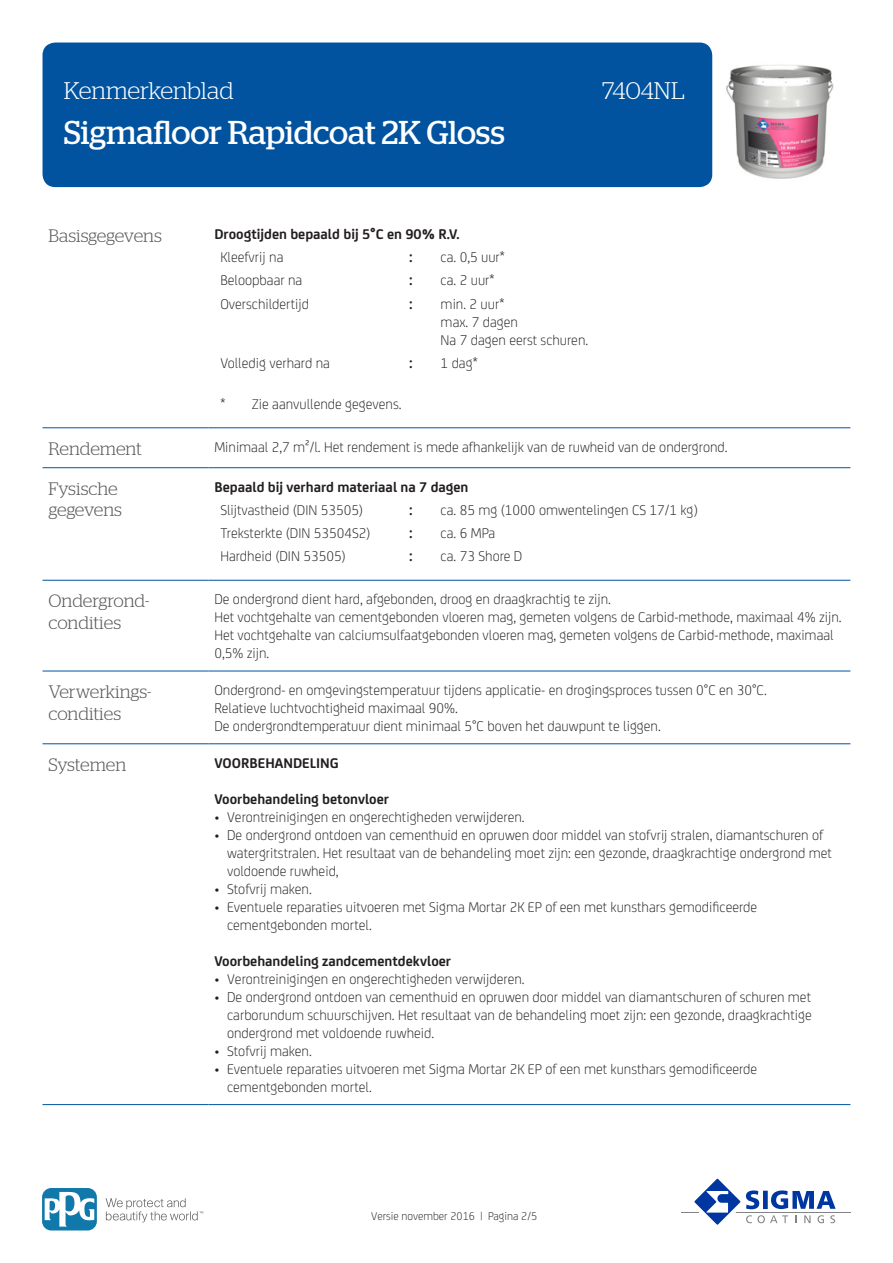
<style>
.page{position:relative;width:893px;height:1263px;background:#fff}
.page>*{position:absolute;margin:0;border:0;box-sizing:border-box;transform-origin:0 0}
.t1{font:33px "Stag";letter-spacing:-.005em;color:#fff}
.t2{font:300 24px "Stag";color:#fff}
.KOP{font:300 18px/21.6px "Stag";letter-spacing:-.005em;color:#57585a}
.BODY{font:300 15px/18px "FS Joey";color:#231f20}
.BODY-2{font:700 15px "FS Joey";color:#231f20}
.t3{font:300 12px "FS Joey";color:#231f20}
</style>
<div class="page">
<div style="left:43px;top:43px;width:669px;height:144px;background:#0153a0;border-radius:13px"></div>
<hr style="left:681px;top:1211px;width:169px;height:1px;background:#808285">
<svg style="left:689px;top:1178px;width:147px;height:47px"></svg>
<svg style="left:106px;top:1198px;width:97px;height:24px"></svg>
<svg style="left:43px;top:1188px;width:54px;height:42px"></svg>
<svg style="left:45px;top:1191px;width:49px;height:35px"></svg>
<hr style="left:43px;top:427px;width:165px;height:1px;background:#0153a0">
<hr style="left:208px;top:427px;width:642px;height:1px;background:#0153a0">
<hr style="left:43px;top:467px;width:165px;height:1px;background:#0153a0">
<hr style="left:208px;top:467px;width:642px;height:1px;background:#0153a0">
<hr style="left:43px;top:580px;width:165px;height:1px;background:#0153a0">
<hr style="left:208px;top:580px;width:642px;height:1px;background:#0153a0">
<hr style="left:43px;top:671px;width:165px;height:1px;background:#0153a0">
<hr style="left:208px;top:671px;width:642px;height:1px;background:#0153a0">
<hr style="left:43px;top:743px;width:165px;height:1px;background:#0153a0">
<hr style="left:208px;top:743px;width:642px;height:1px;background:#0153a0">
<hr style="left:43px;top:1104px;width:165px;height:1px;background:#0153a0">
<hr style="left:208px;top:1104px;width:642px;height:1px;background:#0153a0">
<img style="left:726px;top:65px;width:108px;height:114px">
<h2 class="t2" style="left:64px;top:77px;width:171px">Kenmerkenblad</h2>
<h2 class="t2" style="left:602px;top:77px;width:84px">7404NL</h2>
<h1 class="t1" style="left:64px;top:114px;width:443px">Sigmafloor Rapidcoat 2K Gloss</h1>
<p class="KOP" style="left:49px;top:225px;width:115px">Basisgegevens</p>
<p class="BODY-2" style="left:214px;top:223px;width:247px">Droogtijden bepaald bij 5°C en 90% R.V.</p>
<p class="BODY" style="left:220px;top:247px;width:65px">Kleefvrij na</p>
<p class="BODY-2" style="left:409px;top:246px;width:5px">:</p>
<p class="BODY" style="left:441px;top:247px;width:66px">ca. 0,5 uur*</p>
<p class="BODY" style="left:220px;top:270px;width:84px">Beloopbaar na</p>
<p class="BODY-2" style="left:409px;top:269px;width:5px">:</p>
<p class="BODY" style="left:441px;top:270px;width:55px">ca. 2 uur*</p>
<p class="BODY" style="left:220px;top:294px;width:90px">Overschildertijd</p>
<p class="BODY-2" style="left:409px;top:292px;width:5px">:</p>
<p class="BODY" style="left:441px;top:294px;width:149px">min. 2 uur*<br>max. 7 dagen<br>Na 7 dagen eerst schuren.</p>
<p class="BODY" style="left:220px;top:353px;width:111px">Volledig verhard na</p>
<p class="BODY-2" style="left:409px;top:352px;width:5px">:</p>
<p class="BODY" style="left:441px;top:353px;width:39px">1 dag*</p>
<p class="BODY" style="left:220px;top:394px;width:6px">*</p>
<p class="BODY" style="left:252px;top:394px;width:151px">Zie aanvullende gegevens.</p>
<p class="KOP" style="left:49px;top:438px;width:95px">Rendement</p>
<p class="BODY" style="left:214px;top:437px;width:515px">Minimaal 2,7 m²/l. Het rendement is mede afhankelijk van de ruwheid van de ondergrond.</p>
<p class="KOP" style="left:49px;top:477px;width:75px">Fysische gegevens</p>
<p class="BODY-2" style="left:214px;top:475px;width:256px">Bepaald bij verhard materiaal na 7 dagen</p>
<p class="BODY" style="left:220px;top:500px;width:144px">Slijtvastheid (DIN 53505)</p>
<p class="BODY-2" style="left:409px;top:499px;width:5px">:</p>
<p class="BODY" style="left:441px;top:500px;width:259px">ca. 85 mg (1000 omwentelingen CS 17/1 kg)</p>
<p class="BODY" style="left:220px;top:523px;width:152px">Treksterkte (DIN 53504S2)</p>
<p class="BODY-2" style="left:409px;top:522px;width:5px">:</p>
<p class="BODY" style="left:441px;top:523px;width:56px">ca. 6 MPa</p>
<p class="BODY" style="left:220px;top:547px;width:127px">Hardheid (DIN 53505)</p>
<p class="BODY-2" style="left:409px;top:545px;width:5px">:</p>
<p class="BODY" style="left:441px;top:547px;width:83px">ca. 73 Shore D</p>
<p class="KOP" style="left:49px;top:590px;width:102px">Ondergrond&shy;condities</p>
<p class="BODY" style="left:214px;top:589px;width:629px">De ondergrond dient hard, afgebonden, droog en draagkrachtig te zijn.<br>Het vochtgehalte van cementgebonden vloeren mag, gemeten volgens de Carbid-methode, maximaal 4% zijn.<br>Het vochtgehalte van calciumsulfaatgebonden vloeren mag, gemeten volgens de Carbid-methode, maximaal 0,5% zijn.</p>
<p class="KOP" style="left:49px;top:681px;width:104px">Verwerkings&shy;condities</p>
<p class="BODY" style="left:214px;top:680px;width:554px">Ondergrond- en omgevingstemperatuur tijdens applicatie- en drogingsproces tussen 0°C en 30°C.<br>Relatieve luchtvochtigheid maximaal 90%.<br>De ondergrondtemperatuur dient minimaal 5°C boven het dauwpunt te liggen.</p>
<p class="KOP" style="left:49px;top:754px;width:79px">Systemen</p>
<p class="BODY-2" style="left:214px;top:751px;width:126px">VOORBEHANDELING</p>
<p class="BODY-2" style="left:214px;top:787px;width:176px">Voorbehandeling betonvloer</p>
<p class="BODY" style="left:214px;top:807px;width:312px">• Verontreinigingen en ongerechtigheden verwijderen.</p>
<p class="BODY" style="left:227px;top:825px;width:606px;text-indent:-13px">• De ondergrond ontdoen van cementhuid en opruwen door middel van stofvrij stralen, diamantschuren of watergritstralen. Het resultaat van de behandeling moet zijn: een gezonde, draagkrachtige ondergrond met voldoende ruwheid,</p>
<p class="BODY" style="left:214px;top:879px;width:99px">• Stofvrij maken.</p>
<p class="BODY" style="left:227px;top:897px;width:532px;text-indent:-13px">• Eventuele reparaties uitvoeren met Sigma Mortar 2K EP of een met kunsthars gemodificeerde cementgebonden mortel.</p>
<p class="BODY-2" style="left:214px;top:949px;width:238px">Voorbehandeling zandcementdekvloer</p>
<p class="BODY" style="left:214px;top:969px;width:312px">• Verontreinigingen en ongerechtigheden verwijderen.</p>
<p class="BODY" style="left:227px;top:987px;width:586px;text-align:justify;text-indent:-13px">• De ondergrond ontdoen van cementhuid en opruwen door middel van diamantschuren of schuren met carborundum schuurschijven. Het resultaat van de behandeling moet zijn: een gezonde, draagkrachtige ondergrond met voldoende ruwheid.</p>
<p class="BODY" style="left:214px;top:1041px;width:99px">• Stofvrij maken.</p>
<p class="BODY" style="left:227px;top:1059px;width:532px;text-indent:-13px">• Eventuele reparaties uitvoeren met Sigma Mortar 2K EP of een met kunsthars gemodificeerde cementgebonden mortel.</p>
<p class="t3" style="left:371px;top:1208px;width:168px">Versie november 2016 | Pagina 2/5</p>
</div>
